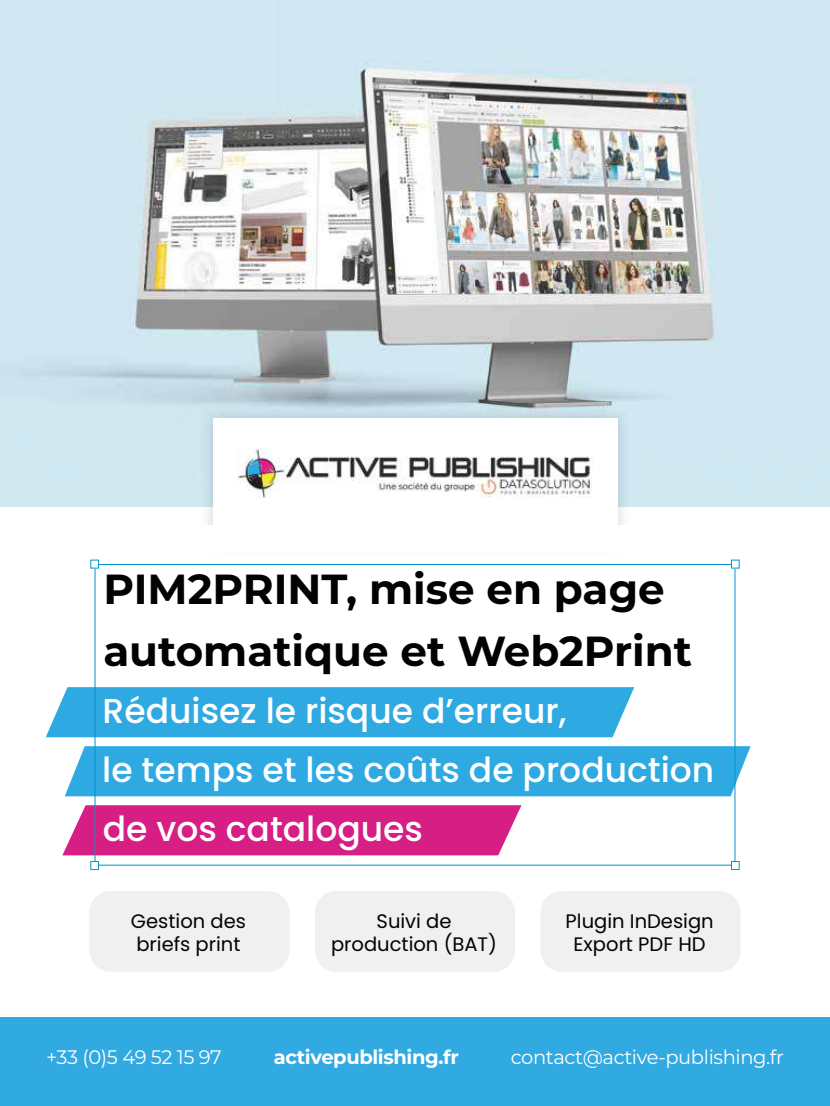
<style>
.page{position:relative;width:830px;height:1106px;background:#fff}
.page>*{position:absolute;margin:0;border:0;box-sizing:border-box;transform-origin:0 0}
.t1{font:700 42px/61.5px "Montserrat";color:#010202}
.t2{font:500 34.5px/58.9px "Poppins";color:#fff}
.t3{font:19.5px/23.4px "Poppins";color:#010202;text-align:center}
.t4{font:19.5px "Montserrat";letter-spacing:-.02em;color:#fff}
.t5{font:700 19.5px "Montserrat";letter-spacing:-.02em;color:#fff}
</style>
<div class="page">
<img style="left:0;top:0;width:829px;height:401px">
<img style="left:235px;top:401px;width:594px;height:53px">
<div style="left:0;top:1017px;width:829px;height:89px;background:#31a9e1"></div>
<div style="left:46px;top:687px;width:588px;height:50px;background:#2fa9e1"></div>
<div style="left:65px;top:746px;width:685px;height:50px;background:#2fa9e1"></div>
<svg style="left:62px;top:805px;width:459px;height:50px;background:#d82a8a"></svg>
<div style="left:89px;top:891px;width:200px;height:80px;background:#f0f0f0;border-radius:21px"></div>
<div style="left:315px;top:891px;width:199px;height:80px;background:#f0f0f0;border-radius:21px"></div>
<div style="left:540px;top:891px;width:200px;height:80px;background:#f0f0f0;border-radius:21px"></div>
<div style="left:730px;top:861px;width:9px;height:9px;border:1px solid #0095cd"></div>
<div style="left:90px;top:861px;width:9px;height:9px;border:1px solid #0095cd"></div>
<img style="left:198px;top:404px;width:433px;height:121px">
<div style="left:212px;top:418px;width:405px;height:125px;background:#fff"></div>
<img style="left:238px;top:448px;width:354px;height:49px">
<div style="left:90px;top:559px;width:9px;height:9px;border:1px solid #0095cd"></div>
<div style="left:730px;top:559px;width:9px;height:9px;border:1px solid #0095cd"></div>
<p class="t1" style="left:103px;top:557px;width:590px">PIM2PRINT, mise en page automatique et Web2Print</p>
<p class="t2" style="left:102px;top:682px;width:613px">Réduisez le risque d’erreur,<br>le temps et les coûts de production de vos catalogues</p>
<p class="t3" style="left:131px;top:909px;width:116px;text-align:left">Gestion des briefs print</p>
<p class="t3" style="left:331px;top:909px;width:167px">Suivi de production (BAT)</p>
<p class="t3" style="left:565px;top:909px;width:150px">Plugin InDesign<br>Export PDF HD</p>
<p class="t4" style="left:46px;top:1044px;width:177px">+33 (0)5 49 52 15 97</p>
<p class="t5" style="left:273px;top:1044px;width:186px">activepublishing.fr</p>
<p class="t4" style="left:510px;top:1044px;width:274px">contact@active-publishing.fr</p>
</div>
